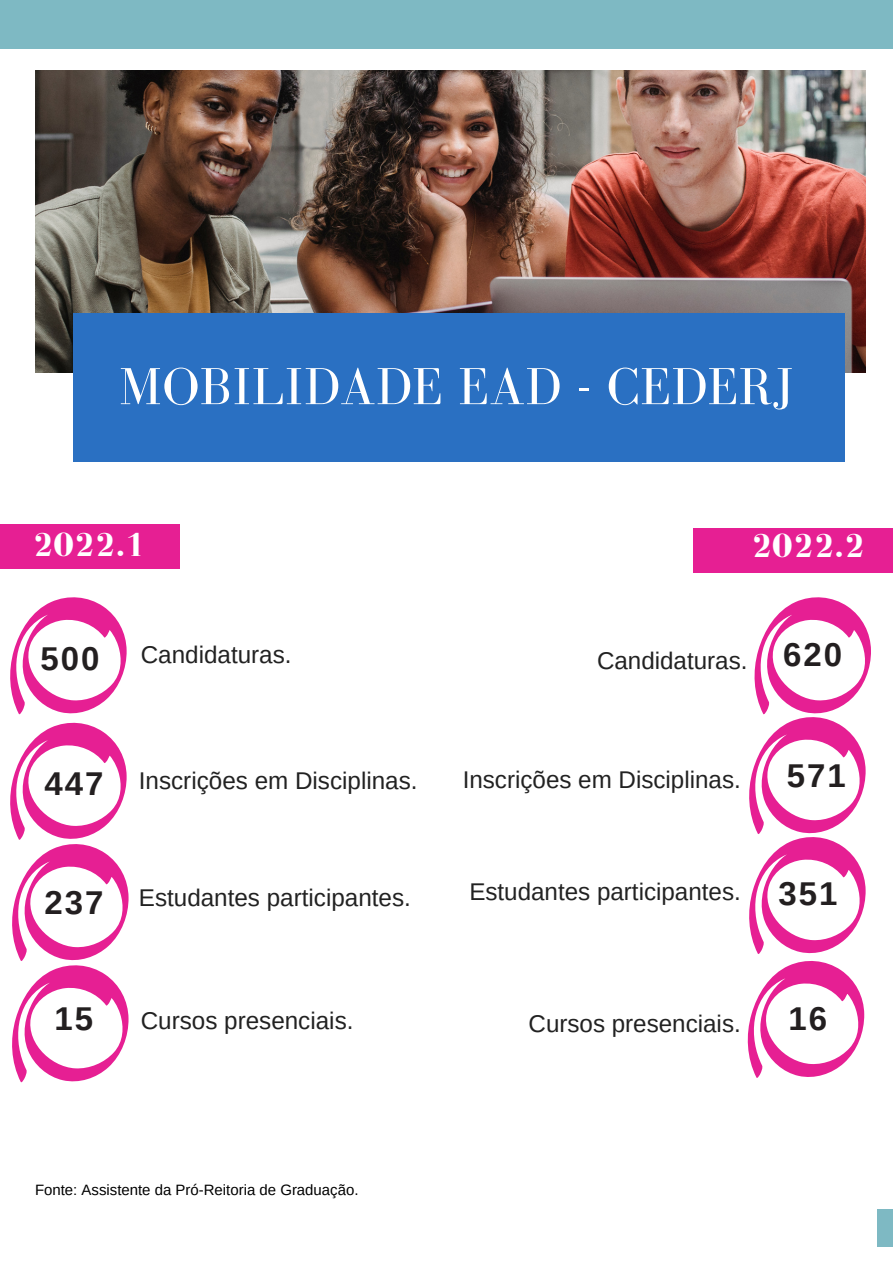
<style>
.page{position:relative;width:893px;height:1264px;background:#fff}
.page>*{position:absolute;margin:0;border:0;box-sizing:border-box;transform-origin:0 0}
.t1{font:53.55px "Bodoni FLF";letter-spacing:.01em;color:#fff}
.t2{font:700 34.5px "Bodoni FLF";letter-spacing:.01em;color:#fff}
.t3{font:700 33px "Arimo";letter-spacing:.06em;color:#231f20}
.t4{font:24.15px "Arimo";color:#222}
.t5{font:15px "Arimo";color:#000}
.s1{font-weight:700;font-size:33px;color:#231f20}
</style>
<div class="page">
<div style="left:877px;top:1209px;width:15px;height:37px;background:#7eb9c3"></div>
<div style="left:0;top:0;width:892px;height:49px;background:#7eb9c3"></div>
<img style="left:35px;top:70px;width:830px;height:302px">
<svg style="left:10px;top:597px;width:117px;height:117px"></svg>
<svg style="left:10px;top:722px;width:118px;height:360px"></svg>
<div style="left:73px;top:313px;width:771px;height:148px;background:#2a70c2"></div>
<div style="left:0;top:524px;width:180px;height:44px;background:#e61f93"></div>
<svg style="left:749px;top:597px;width:121px;height:357px"></svg>
<svg style="left:747px;top:961px;width:117px;height:116px"></svg>
<div style="left:693px;top:528px;width:199px;height:44px;background:#e61f93"></div>
<h1 class="t1" style="left:119px;top:357px;width:675px">MOBILIDADE EAD - CEDERJ</h1>
<h2 class="t2" style="left:33px;top:525px;width:114px">2022.1</h2>
<h2 class="t2" style="left:751px;top:527px;width:114px">2022.2</h2>
<p class="t4" style="left:41px;top:641px;width:252px"><span class="s1">500</span> Candidaturas.</p>
<p class="t4" style="left:597px;top:647px;width:152px">Candidaturas.</p>
<h3 class="t3" style="left:783px;top:636px;width:60px">620</h3>
<p class="t4" style="left:44px;top:767px;width:374px"><span class="s1">447</span> Inscrições em Disciplinas.</p>
<p class="t4" style="left:462px;top:766px;width:279px">Inscrições em Disciplinas.</p>
<h3 class="t3" style="left:786px;top:756px;width:60px">571</h3>
<p class="t4" style="left:44px;top:884px;width:368px"><span class="s1">237</span> Estudantes participantes.</p>
<p class="t4" style="left:469px;top:878px;width:273px">Estudantes participantes.</p>
<h3 class="t3" style="left:778px;top:874px;width:60px">351</h3>
<h3 class="t3" style="left:55px;top:1000px;width:40px">15</h3>
<p class="t4" style="left:141px;top:1007px;width:214px">Cursos presenciais.</p>
<p class="t4" style="left:528px;top:1010px;width:214px">Cursos presenciais.</p>
<h3 class="t3" style="left:788px;top:1000px;width:40px">16</h3>
<p class="t5" style="left:35px;top:1181px;width:325px">Fonte: Assistente da Pró-Reitoria de Graduação.</p>
</div>
